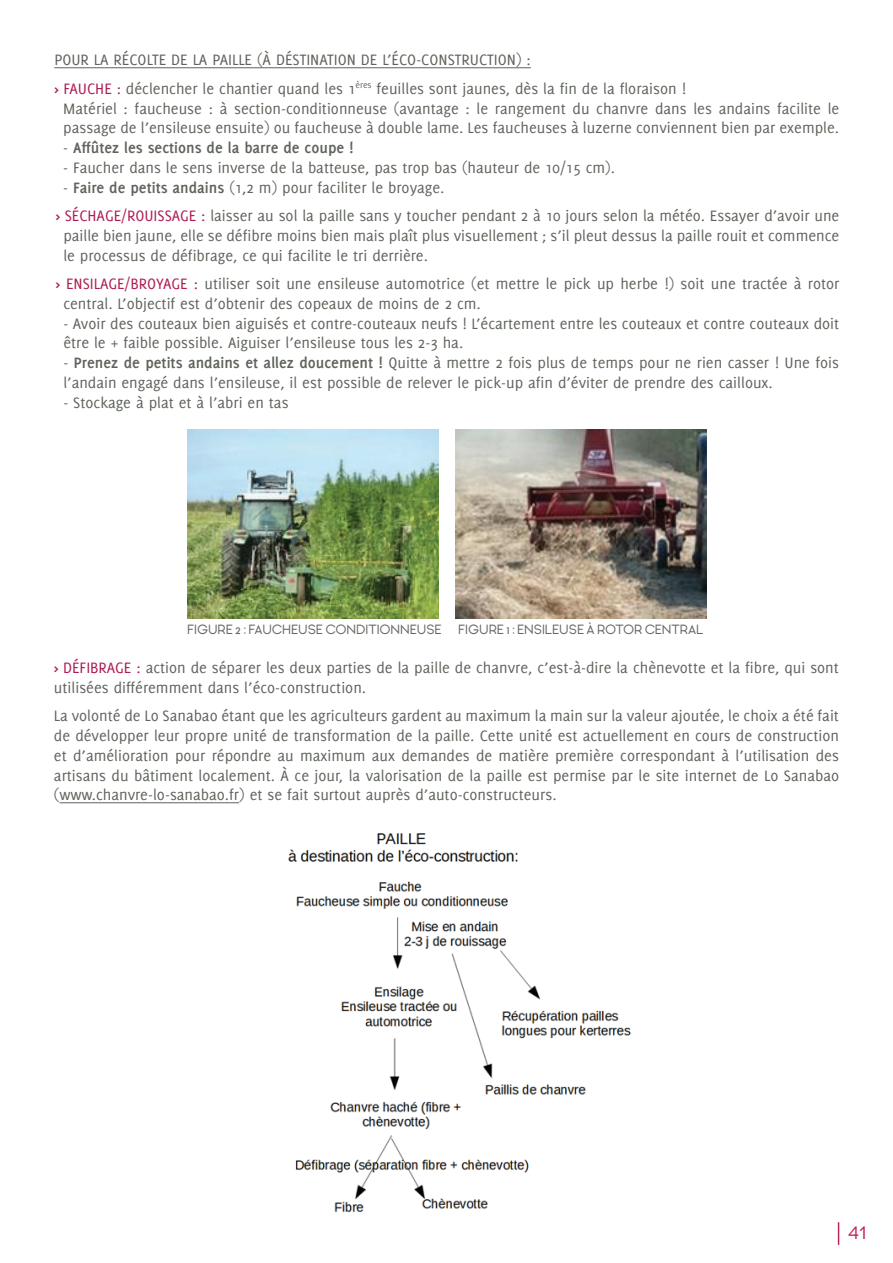
<style>
.page{position:relative;width:893px;height:1263px;background:#fff}
.page>*{position:absolute;margin:0;border:0;box-sizing:border-box;transform-origin:0 0}
.t1{font:18px "Novecentowide";color:#bf235d}
.t2{font:16.5px/19.8px "Delicious";color:#5e645b}
.t3{font:16.5px "Delicious";color:#ad1d54}
.t4{font:700 16.5px "Delicious";color:#5e645b}
.t5{font:13.35px "Ginora Sans";color:#626860}
.s1{font-weight:700;font-size:15px}
.s2{color:#ad1d54}
.s3{font-weight:400}
.s4{font-weight:700}
.s5{font-weight:700;font-size:15px;color:#ad1d54}
</style>
<div class="page">
<svg style="left:838px;top:1222px;width:1px;height:23px"></svg>
<hr style="left:54px;top:68px;width:477px;height:1px;background:#5e645b">
<img style="left:187px;top:429px;width:252px;height:189px">
<img style="left:455px;top:429px;width:251px;height:189px">
<hr style="left:60px;top:802px;width:179px;height:1px;background:#5e645b">
<img style="left:288px;top:833px;width:343px;height:380px">
<p class="t2" style="left:54px;top:50px;width:166px">Pour la récolte de la paille</p>
<p class="t2" style="left:257px;top:50px;width:43px">(à déstinati</p>
<p class="t2" style="left:338px;top:50px;width:109px">on de l’éco-constructi</p>
<p class="t2" style="left:498px;top:50px;width:34px">on) :</p>
<p class="t3" style="left:54px;top:79px;width:18px"><span class="s1">&gt;</span> fauche</p>
<p class="t2" style="left:63px;top:78px;width:777px;text-indent:53px"><span class="s2">:</span> déclencher le chantier quand les 1<sup>ères</sup> feuilles sont jaunes, dès la fin de la floraison !<br>Matériel : faucheuse : à section-conditionneuse (avantage : le rangement du chanvre dans les andains facilite le passage de l’ensileuse ensuite) ou faucheuse à double lame. Les faucheuses à luzerne conviennent bien par exemple.</p>
<p class="t4" style="left:63px;top:138px;width:292px"><span class="s3">-</span> Affûtez les sections de la barre de coupe !</p>
<p class="t2" style="left:63px;top:157px;width:553px">- Faucher dans le sens inverse de la batteuse, pas trop bas (hauteur de 10/15 cm).</p>
<p class="t2" style="left:56px;top:173px;width:390px;line-height:28.3px;text-indent:7px">- <span class="s4">Faire de petits andains</span> (1,2 m) pour faciliter le broyage. <span class="s5">&gt;</span> <span class="s2">séchage</span></p>
<p class="t3" style="left:121px;top:206px;width:32px">/rouissage</p>
<p class="t2" style="left:63px;top:206px;width:777px;text-align:justify;text-indent:138px"><span class="s2">:</span> laisser au sol la paille sans y toucher pendant 2 à 10 jours selon la météo. Essayer d’avoir une paille bien jaune, elle se défibre moins bien mais plaît plus visuellement ; s’il pleut dessus la paille rouit et commence le processus de défibrage, ce qui facilite le tri derrière.</p>
<p class="t3" style="left:56px;top:274px;width:19px"><span class="s1">&gt;</span> ensilage</p>
<p class="t3" style="left:125px;top:274px;width:48px">/broyage</p>
<p class="t2" style="left:63px;top:273px;width:778px;text-indent:131px"><span class="s2">:</span> utiliser soit une ensileuse automotrice (et mettre le pick up herbe !) soit une tractée à rotor central. L’objectif est d’obtenir des copeaux de moins de 2 cm.</p>
<p class="t2" style="left:63px;top:313px;width:777px">- Avoir des couteaux bien aiguisés et contre-couteaux neufs ! L’écartement entre les couteaux et contre couteaux doit être le + faible possible. Aiguiser l’ensileuse tous les 2-3 ha.</p>
<p class="t2" style="left:63px;top:353px;width:777px">- <span class="s4">Prenez de petits andains et allez doucement !</span> Quitte à mettre 2 fois plus de temps pour ne rien casser ! Une fois l’andain engagé dans l’ensileuse, il est possible de relever le pick-up afin d’éviter de prendre des cailloux.</p>
<p class="t2" style="left:63px;top:392px;width:227px">- Stockage à plat et à l’abri en tas</p>
<p class="t5" style="left:187px;top:623px;width:518px">FIGURE 2 : FAUCHEUSE CONDITIONNEUSE FIGURE 1 : ENSILEUSE À ROTOR CENTRAL</p>
<p class="t3" style="left:54px;top:658px;width:54px"><span class="s1">&gt;</span> défibrage</p>
<p class="t2" style="left:54px;top:658px;width:786px;text-indent:82px"><span class="s2">:</span> action de séparer les deux parties de la paille de chanvre, c’est-à-dire la chènevotte et la fibre, qui sont utilisées différemment dans l’éco-construction.</p>
<p class="t2" style="left:54px;top:706px;width:787px;text-align:justify">La volonté de Lo Sanabao étant que les agriculteurs gardent au maximum la main sur la valeur ajoutée, le choix a été fait de développer leur propre unité de transformation de la paille. Cette unité est actuellement en cours de construction et d’amélioration pour répondre au maximum aux demandes de matière première correspondant à l’utilisation des artisans du bâtiment localement. À ce jour, la valorisation de la paille est permise par le site internet de Lo Sanabao (www.chanvre-lo-sanabao.fr) et se fait surtout auprès d’auto-constructeurs.</p>
<p class="t1" style="left:848px;top:1222px;width:20px">41</p>
</div>
